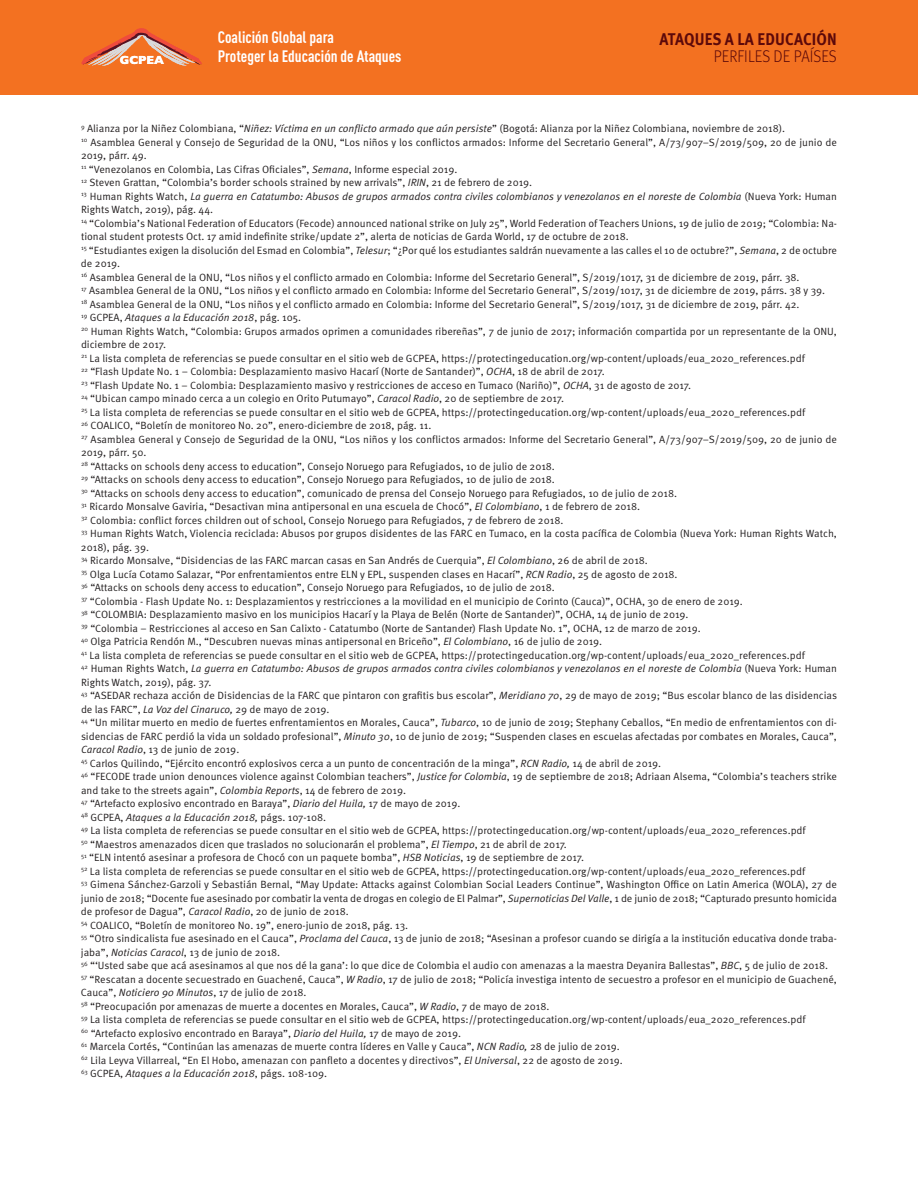
<style>
.page{position:relative;width:918px;height:1188px;background:#fff}
.page>*{position:absolute;margin:0;border:0;box-sizing:border-box;transform-origin:0 0}
.t1{font:700 16.95px "Meta Pro";letter-spacing:.01em;color:#5c090a;scale:.9 1}
.t2{font:300 16.95px "Meta Pro";letter-spacing:.01em;color:#5c090a;scale:.9 1}
.t3{font:700 16.35px/19.4px "DIN Cond";color:#fff}
.t4{font:700 11.85px "Gill Sans";color:#fff}
.t5{font:10.5px/13.5px "Meta Pro Norm";color:#231f20}
.t6{font:10.5px "Meta Pro Norm Ita";color:#231f20}
.s1{font-family:"Meta Pro Norm Ita"}
.s2{font-family:"Meta Pro Norm"}
</style>
<div class="page">
<div style="left:0;top:0;width:918px;height:95px;background:#f37121"></div>
<svg style="left:81px;top:28px;width:121px;height:38px"></svg>
<p class="t4" style="left:120px;top:56px;width:46px">GCPEA</p>
<h2 class="t3" style="left:218px;top:29px;width:185px">Coalición Global para<br>Proteger la Educación de Ataques</h2>
<h1 class="t1" style="left:659px;top:29px;width:199px">ATAQUES A LA EDUCACIÓN</h1>
<h1 class="t2" style="left:714px;top:47px;width:138px">PERFILES DE PAÍSES</h1>
<p class="t5" style="left:81px;top:123px;width:757px"><sup>9</sup> Alianza por la Niñez Colombiana, “<span class="s1">Niñez: Víctima en un conflicto armado que aún persiste</span>” (Bogotá: Alianza por la Niñez Colombiana, noviembre de 2018).<br><sup>10</sup> Asamblea General y Consejo de Seguridad de la ONU, “Los niños y los conflictos armados: Informe del Secretario General”, A/73/907–S/2019/509, 20 de junio de 2019, párr. 49.<br><sup>11</sup> “Venezolanos en Colombia, Las Cifras Oficiales”, <span class="s1">Semana</span>, Informe especial 2019.<br><sup>12</sup> Steven Grattan, “Colombia’s border schools strained by new arrivals”, <span class="s1">IRIN</span>, 21 de febrero de 2019.</p>
<p class="t6" style="left:81px;top:192px;width:758px"><sup>13</sup> <span class="s2">Human Rights Watch,</span> La guerra en Catatumbo: Abusos de grupos armados contra civiles colombianos y venezolanos en el noreste de Colombia <span class="s2">(Nueva York: Human</span></p>
<p class="t5" style="left:81px;top:204px;width:758px">Rights Watch, 2019), pág. 44.<br><sup>14</sup> “Colombia’s National Federation of Educators (Fecode) announced national strike on July 25”, World Federation of Teachers Unions, 19 de julio de 2019; “Colombia: Na&shy;tional student protests Oct. 17 amid indefinite strike/update 2”, alerta de noticias de Garda World, 17 de octubre de 2018.<br><sup>15</sup> “Estudiantes exigen la disolución del Esmad en Colombia”, <span class="s1">Telesur</span>; “¿Por qué los estudiantes saldrán nuevamente a las calles el 10 de octubre?”, <span class="s1">Semana</span>, 2 de octubre de 2019.<br><sup>16</sup> Asamblea General de la ONU, “Los niños y el conflicto armado en Colombia: Informe del Secretario General”, S/2019/1017, 31 de diciembre de 2019, párr. 38.<br><sup>17</sup> Asamblea General de la ONU, “Los niños y el conflicto armado en Colombia: Informe del Secretario General”, S/2019/1017, 31 de diciembre de 2019, párrs. 38 y 39.<br><sup>18</sup> Asamblea General de la ONU, “Los niños y el conflicto armado en Colombia: Informe del Secretario General”, S/2019/1017, 31 de diciembre de 2019, párr. 42.</p>
<p class="t6" style="left:81px;top:313px;width:221px"><sup>19</sup> <span class="s2">GCPEA,</span> Ataques a la Educación 2018<span class="s2">, pág. 105.</span></p>
<p class="t5" style="left:81px;top:325px;width:758px"><sup>20</sup> Human Rights Watch, “Colombia: Grupos armados oprimen a comunidades ribereñas”, 7 de junio de 2017; información compartida por un representante de la ONU, diciembre de 2017.<br><sup>21</sup> La lista completa de referencias se puede consultar en el sitio web de GCPEA, https://protectingeducation.org/wp-content/uploads/eua_2020_references.pdf<br><sup>22</sup> “Flash Update No. 1 – Colombia: Desplazamiento masivo Hacarí (Norte de Santander)”, <span class="s1">OCHA</span>, 18 de abril de 2017.<br><sup>23</sup> “Flash Update No. 1 – Colombia: Desplazamiento masivo y restricciones de acceso en Tumaco (Nariño)”, <span class="s1">OCHA</span>, 31 de agosto de 2017.<br><sup>24</sup> “Ubican campo minado cerca a un colegio en Orito Putumayo”, <span class="s1">Caracol Radio</span>, 20 de septiembre de 2017.<br><sup>25</sup> La lista completa de referencias se puede consultar en el sitio web de GCPEA, https://protectingeducation.org/wp-content/uploads/eua_2020_references.pdf<br><sup>26</sup> COALICO, “Boletín de monitoreo No. 20”, enero-diciembre de 2018, pág. 11.<br><sup>27</sup> Asamblea General y Consejo de Seguridad de la ONU, “Los niños y los conflictos armados: Informe del Secretario General”, A/73/907–S/2019/509, 20 de junio de 2019, párr. 50.<br><sup>28</sup> “Attacks on schools deny access to education”, Consejo Noruego para Refugiados, 10 de julio de 2018.<br><sup>29</sup> “Attacks on schools deny access to education”, Consejo Noruego para Refugiados, 10 de julio de 2018.<br><sup>30</sup> “Attacks on schools deny access to education”, comunicado de prensa del Consejo Noruego para Refugiados, 10 de julio de 2018.<br><sup>31</sup> Ricardo Monsalve Gaviria, “Desactivan mina antipersonal en una escuela de Chocó”, <span class="s1">El Colombiano</span>, 1 de febrero de 2018.<br><sup>32</sup> Colombia: conflict forces children out of school, Consejo Noruego para Refugiados, 7 de febrero de 2018.<br><sup>33</sup> Human Rights Watch, Violencia reciclada: Abusos por grupos disidentes de las FARC en Tumaco, en la costa pacífica de Colombia (Nueva York: Human Rights Watch, 2018), pág. 39.<br><sup>34</sup> Ricardo Monsalve, “Disidencias de las FARC marcan casas en San Andrés de Cuerquia”, <span class="s1">El Colombiano</span>, 26 de abril de 2018.<br><sup>35</sup> Olga Lucía Cotamo Salazar, “Por enfrentamientos entre ELN y EPL, suspenden clases en Hacarí”, <span class="s1">RCN Radio</span>, 25 de agosto de 2018.<br><sup>36</sup> “Attacks on schools deny access to education”, Consejo Noruego para Refugiados, 10 de julio de 2018.<br><sup>37</sup> “Colombia - Flash Update No. 1: Desplazamientos y restricciones a la movilidad en el municipio de Corinto (Cauca)”, OCHA, 30 de enero de 2019.<br><sup>38</sup> “COLOMBIA: Desplazamiento masivo en los municipios Hacarí y la Playa de Belén (Norte de Santander)”, OCHA, 14 de junio de 2019.<br><sup>39</sup> “Colombia – Restricciones al acceso en San Calixto - Catatumbo (Norte de Santander) Flash Update No. 1”, OCHA, 12 de marzo de 2019.<br><sup>40</sup> Olga Patricia Rendón M., “Descubren nuevas minas antipersonal en Briceño”, <span class="s1">El Colombiano</span>, 16 de julio de 2019.<br><sup>41</sup> La lista completa de referencias se puede consultar en el sitio web de GCPEA, https://protectingeducation.org/wp-content/uploads/eua_2020_references.pdf</p>
<p class="t6" style="left:81px;top:664px;width:758px"><sup>42</sup> <span class="s2">Human Rights Watch,</span> La guerra en Catatumbo: Abusos de grupos armados contra civiles colombianos y venezolanos en el noreste de Colombia <span class="s2">(Nueva York: Human</span></p>
<p class="t5" style="left:81px;top:676px;width:758px">Rights Watch, 2019), pág. 37.<br><sup>43</sup> “ASEDAR rechaza acción de Disidencias de la FARC que pintaron con grafitis bus escolar”, <span class="s1">Meridiano 70</span>, 29 de mayo de 2019; “Bus escolar blanco de las disidencias de las FARC”, <span class="s1">La Voz del Cinaruco,</span> 29 de mayo de 2019.<br><sup>44</sup> “Un militar muerto en medio de fuertes enfrentamientos en Morales, Cauca”, <span class="s1">Tubarco</span>, 10 de junio de 2019; Stephany Ceballos, “En medio de enfrentamientos con di&shy;sidencias de FARC perdió la vida un soldado profesional”, <span class="s1">Minuto 30</span>, 10 de junio de 2019; “Suspenden clases en escuelas afectadas por combates en Morales, Cauca”, <span class="s1">Caracol Radio</span>, 13 de junio de 2019.<br><sup>45</sup> Carlos Quilindo, “Ejército encontró explosivos cerca a un punto de concentración de la minga”, <span class="s1">RCN Radio,</span> 14 de abril de 2019.<br><sup>46</sup> “FECODE trade union denounces violence against Colombian teachers”, <span class="s1">Justice for Colombia</span>, 19 de septiembre de 2018; Adriaan Alsema, “Colombia’s teachers strike and take to the streets again”, <span class="s1">Colombia Reports</span>, 14 de febrero de 2019.<br><sup>47</sup> “Artefacto explosivo encontrado en Baraya”, <span class="s1">Diario del Huila,</span> 17 de mayo de 2019.</p>
<p class="t6" style="left:81px;top:813px;width:247px"><sup>48</sup> <span class="s2">GCPEA,</span> Ataques a la Educación 2018, <span class="s2">págs. 107-108.</span></p>
<p class="t5" style="left:81px;top:825px;width:758px"><sup>49</sup> La lista completa de referencias se puede consultar en el sitio web de GCPEA, https://protectingeducation.org/wp-content/uploads/eua_2020_references.pdf<br><sup>50</sup> “Maestros amenazados dicen que traslados no solucionarán el problema”, <span class="s1">El Tiempo</span>, 21 de abril de 2017.<br><sup>51</sup> “ELN intentó asesinar a profesora de Chocó con un paquete bomba”, <span class="s1">HSB Noticias</span>, 19 de septiembre de 2017.<br><sup>52</sup> La lista completa de referencias se puede consultar en el sitio web de GCPEA, https://protectingeducation.org/wp-content/uploads/eua_2020_references.pdf<br><sup>53</sup> Gimena Sánchez-Garzoli y Sebastián Bernal, “May Update: Attacks against Colombian Social Leaders Continue”, Washington Office on Latin America (WOLA), 27 de junio de 2018; “Docente fue asesinado por combatir la venta de drogas en colegio de El Palmar”, <span class="s1">Supernoticias Del Valle</span>, 1 de junio de 2018; “Capturado presunto homicida de profesor de Dagua”, <span class="s1">Caracol Radio</span>, 20 de junio de 2018.<br><sup>54</sup> COALICO, “Boletín de monitoreo No. 19”, enero-junio de 2018, pág. 13.<br><sup>55</sup> “Otro sindicalista fue asesinado en el Cauca”, <span class="s1">Proclama del Cauca</span>, 13 de junio de 2018; “Asesinan a profesor cuando se dirigía a la institución educativa donde traba&shy;jaba”, <span class="s1">Noticias Caracol</span>, 13 de junio de 2018.<br><sup>56</sup> “‘Usted sabe que acá asesinamos al que nos dé la gana’: lo que dice de Colombia el audio con amenazas a la maestra Deyanira Ballestas”, <span class="s1">BBC</span>, 5 de julio de 2018.<br><sup>57</sup> “Rescatan a docente secuestrado en Guachené, Cauca”, <span class="s1">W Radio</span>, 17 de julio de 2018; “Policía investiga intento de secuestro a profesor en el municipio de Guachené, Cauca”, <span class="s1">Noticiero 90 Minutos</span>, 17 de julio de 2018.<br><sup>58</sup> “Preocupación por amenazas de muerte a docentes en Morales, Cauca”, <span class="s1">W Radio</span>, 7 de mayo de 2018.<br><sup>59</sup> La lista completa de referencias se puede consultar en el sitio web de GCPEA, https://protectingeducation.org/wp-content/uploads/eua_2020_references.pdf<br><sup>60</sup> “Artefacto explosivo encontrado en Baraya”, <span class="s1">Diario del Huila,</span> 17 de mayo de 2019.<br><sup>61</sup> Marcela Cortés, “Continúan las amenazas de muerte contra líderes en Valle y Cauca”, <span class="s1">NCN Radio,</span> 28 de julio de 2019.<br><sup>62</sup> Lila Leyva Villarreal, “En El Hobo, amenazan con panfleto a docentes y directivos”, <span class="s1">El Universal</span>, 22 de agosto de 2019.</p>
<p class="t6" style="left:81px;top:1069px;width:248px"><sup>63</sup> <span class="s2">GCPEA,</span> Ataques a la Educación 2018<span class="s2">, págs. 108-109.</span></p>
</div>
